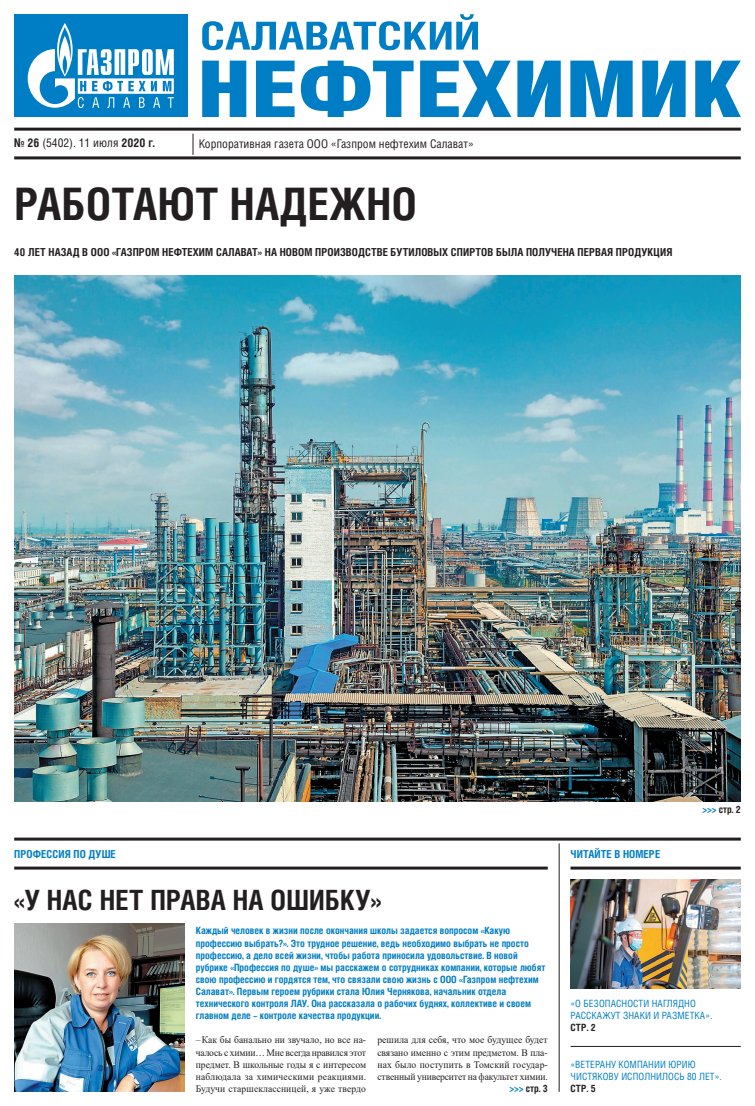
<style>
.page{position:relative;width:755px;height:1106px;background:#fff}
.page>*{position:absolute;margin:0;border:0;box-sizing:border-box;transform-origin:0 0}
.t1{font:700 44.8px "Helios Cond";letter-spacing:.01em;color:#231f20}
.t2{font:700 27.9px "Helios Cond";letter-spacing:.01em;color:#231f20}
.t3{font:12px "Helios Cond";color:#231f20}
.t4{font:700 11px "Helios Cond";letter-spacing:.01em;color:#231f20}
.t5{font:700 11px "Helios Cond";letter-spacing:.01em;color:#007ec5}
.t6{font:700 10px/12.1px "Helios Cond";color:#007ec5}
.t7{font:10px/12.1px "Times New Roman";letter-spacing:.01em;color:#231f20;text-align:justify;scale:.96 1}
.t8{font:10px/12.1px "Helios Cond";letter-spacing:.01em;color:#007ec5}
.t9{font:700 10px "Helios Cond";letter-spacing:.005em;color:#231f20}
.s1{font-weight:700}
.s2{color:#007ec5}
</style>
<div class="page">
<hr style="left:14px;top:128px;width:726px;height:3px;background:#231f20">
<svg style="left:193px;top:134px;width:1px;height:21px"></svg>
<div style="left:14px;top:14px;width:173px;height:103px;background:#007ec5"></div>
<svg style="left:28px;top:23px;width:146px;height:85px"></svg>
<svg style="left:202px;top:14px;width:275px;height:36px"></svg>
<svg style="left:202px;top:61px;width:44px;height:56px"></svg>
<svg style="left:256px;top:61px;width:38px;height:56px"></svg>
<svg style="left:300px;top:61px;width:113px;height:56px"></svg>
<svg style="left:420px;top:61px;width:91px;height:56px"></svg>
<svg style="left:517px;top:61px;width:43px;height:56px;background:#2892ce"></svg>
<svg style="left:570px;top:61px;width:62px;height:56px"></svg>
<svg style="left:642px;top:61px;width:43px;height:56px;background:#2791cd"></svg>
<svg style="left:695px;top:61px;width:45px;height:56px"></svg>
<hr style="left:14px;top:156px;width:726px;height:3px;background:#231f20">
<img style="left:14px;top:275px;width:726px;height:526px">
<hr style="left:14px;top:837px;width:726px;height:3px;background:#231f20">
<hr style="left:14px;top:866px;width:533px;height:3px;background:#231f20">
<img style="left:14px;top:923px;width:170px;height:168px">
<img style="left:570px;top:879px;width:170px;height:109px">
<hr style="left:570px;top:1046px;width:170px;height:1px;background:#231f20">
<hr style="left:558px;top:843px;width:1px;height:248px;background:#231f20">
<hr style="left:570px;top:866px;width:170px;height:3px;background:#231f20">
<p class="t3" style="left:14px;top:136px;width:142px"><span class="s1">№ 26</span> (5402). 11 июля <span class="s1">2020 г.</span></p>
<p class="t3" style="left:198px;top:136px;width:276px">Корпоративная газета ООО «Газпром нефтехим Салават»</p>
<h1 class="t1" style="left:14px;top:173px;width:403px">РАБОТАЮТ НАДЕЖНО</h1>
<p class="t4" style="left:14px;top:245px;width:659px">40 ЛЕТ НАЗАД В ООО «ГАЗПРОМ НЕФТЕХИМ САЛАВАТ» НА НОВОМ ПРОИЗВОДСТВЕ БУТИЛОВЫХ СПИРТОВ БЫЛА ПОЛУЧЕНА ПЕРВАЯ ПРОДУКЦИЯ</p>
<p class="t5" style="left:14px;top:846px;width:103px">ПРОФЕССИЯ ПО ДУШЕ</p>
<p class="t5" style="left:570px;top:846px;width:91px">ЧИТАЙТЕ В НОМЕРЕ</p>
<p class="t9" style="left:702px;top:803px;width:40px"><span class="s2">&gt;&gt;&gt;</span> стр. 2</p>
<h2 class="t2" style="left:14px;top:881px;width:368px">«У НАС НЕТ ПРАВА НА ОШИБКУ»</h2>
<p class="t6" style="left:196px;top:924px;width:351px">Каждый человек в жизни после окончания школы задается вопросом «Какую профессию выбрать?». Это трудное решение, ведь необходимо выбрать не просто профессию, а дело всей жизни, чтобы работа приносила удовольствие. В новой рубрике «Профессия по душе» мы расскажем о сотрудниках компании, которые любят свою профессию и гордятся тем, что связали свою жизнь с ООО «Газпром нефтехим Салават». Первым героем рубрики стала Юлия Чернякова, начальник отдела технического контроля ЛАУ. Она рассказала о рабочих буднях, коллективе и своем главном деле – контроле качества продукции.</p>
<p class="t7" style="left:196px;top:1033px;width:179px">– Как бы банально ни звучало, но все на&shy;чалось с химии… Мне всегда нравился этот предмет. В школьные годы я с интересом наблюдала за химическими реакциями.<br>Будучи старшеклассницей, я уже твердо</p>
<p class="t7" style="left:377px;top:1033px;width:179px">решила для себя, что мое будущее будет связано именно с этим предметом. В пла&shy;нах было поступить в Томский государ&shy;ственный университет на факультет химии.</p>
<p class="t9" style="left:509px;top:1081px;width:40px"><span class="s2">&gt;&gt;&gt;</span> стр. 3</p>
<p class="t8" style="left:570px;top:997px;width:143px">«О БЕЗОПАСНОСТИ НАГЛЯДНО<br>РАССКАЖУТ ЗНАКИ И РАЗМЕТКА».</p>
<p class="t9" style="left:570px;top:1021px;width:27px">СТР. 2</p>
<p class="t8" style="left:570px;top:1058px;width:153px">«ВЕТЕРАНУ КОМПАНИИ ЮРИЮ<br>ЧИСТЯКОВУ ИСПОЛНИЛОСЬ 80 ЛЕТ».</p>
<p class="t9" style="left:570px;top:1081px;width:27px">СТР. 5</p>
</div>
